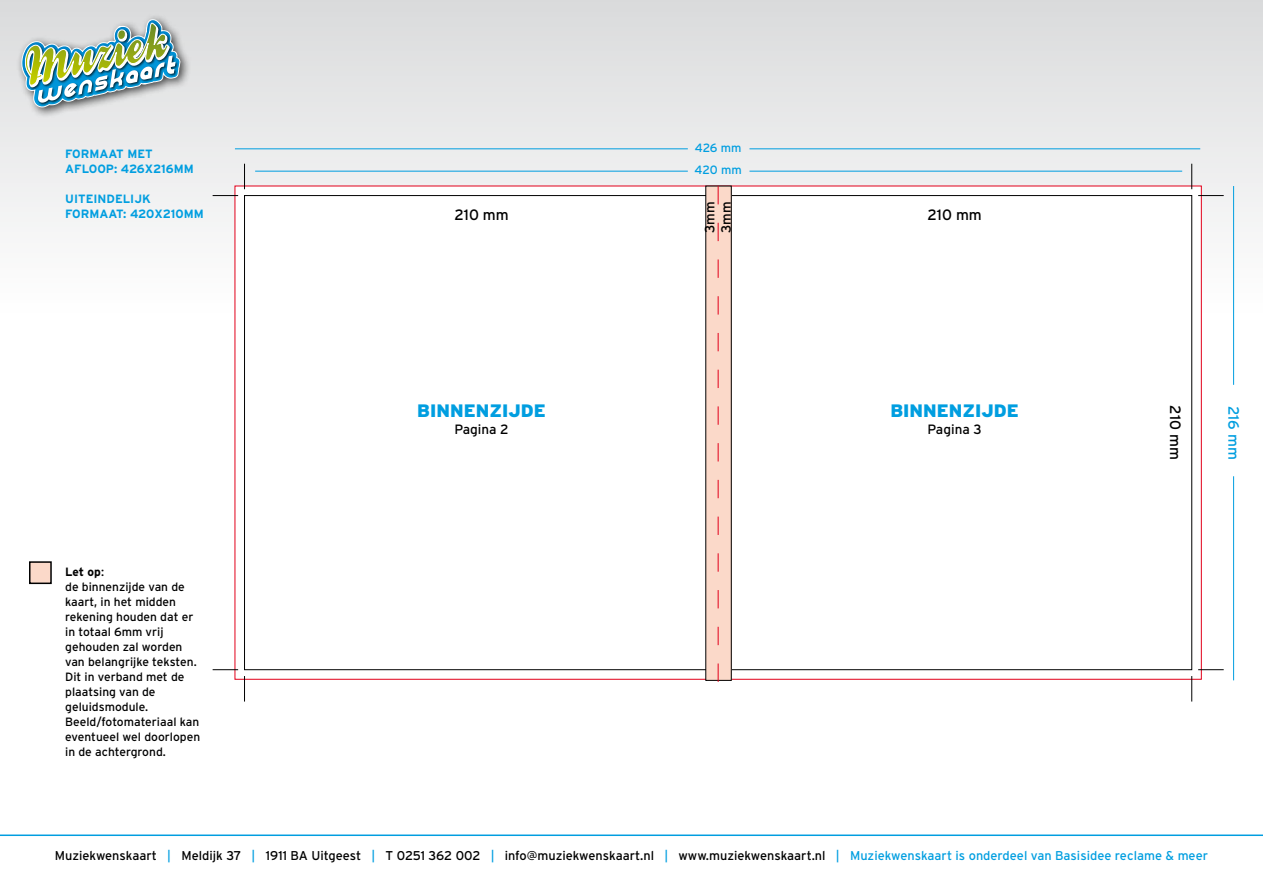
<style>
.page{position:relative;width:1263px;height:893px;background:#fff}
.page>*{position:absolute;margin:0;border:0;box-sizing:border-box;transform-origin:0 0}
.t1{font:900 18px "Interstate";color:#009ee0}
.t2{font:15px "Interstate";color:#000}
.t3{font:15px "Interstate";color:#009ee0}
.t4{font:13.5px/16.5px "Interstate";color:#000}
.t5{font:12.75px "Interstate";color:#000}
.t6{font:12px/15px "Interstate";color:#000}
.t7{font:700 12px/15px "Interstate";color:#009ee0}
.t8{font:12px "Interstate";letter-spacing:-.015em;color:#009ee0}
.s1{font-weight:700}
.s2{color:#009ee0}
</style>
<div class="page">
<div style="left:0;top:0;width:1263px;height:316px;background:linear-gradient(to bottom,#d9dbdc,#feffff)"></div>
<svg style="left:234px;top:185px;width:968px;height:495px"></svg>
<svg style="left:213px;top:195px;width:25px;height:1px"></svg>
<svg style="left:244px;top:164px;width:1px;height:25px"></svg>
<svg style="left:244px;top:676px;width:1px;height:25px"></svg>
<svg style="left:1191px;top:676px;width:1px;height:25px"></svg>
<svg style="left:1191px;top:164px;width:1px;height:25px"></svg>
<svg style="left:213px;top:669px;width:25px;height:1px"></svg>
<svg style="left:1198px;top:195px;width:26px;height:1px"></svg>
<svg style="left:1198px;top:669px;width:26px;height:1px"></svg>
<svg style="left:244px;top:195px;width:948px;height:475px"></svg>
<div style="left:706px;top:186px;width:25px;height:494px;background:#fbd9c9"></div>
<hr style="left:255px;top:171px;width:433px;height:1px;background:#009ee0">
<hr style="left:235px;top:148px;width:453px;height:1px;background:#009ee0">
<hr style="left:749px;top:171px;width:433px;height:1px;background:#009ee0">
<hr style="left:1233px;top:186px;width:1px;height:199px;background:#009ee0">
<hr style="left:1233px;top:476px;width:1px;height:204px;background:#009ee0">
<hr style="left:749px;top:148px;width:451px;height:1px;background:#009ee0">
<div style="left:16px;top:14px;width:176px;height:105px;background:#000;opacity:.75"></div>
<img style="left:21px;top:19px;width:159px;height:88px">
<hr style="left:0;top:834px;width:1263px;height:2px;background:#009ee0">
<svg style="left:718px;top:186px;width:1px;height:496px"></svg>
<div style="left:30px;top:562px;width:21px;height:21px;background:#fbd9c9"></div>
<div style="left:29px;top:561px;width:23px;height:23px;border:2px solid #000"></div>
<p class="t7" style="left:65px;top:146px;width:130px">FORMAAT MET<br>AFLOOP: 426X216MM</p>
<p class="t7" style="left:65px;top:191px;width:140px">UITEINDELIJK<br>FORMAAT: 420X210MM</p>
<p class="t8" style="left:695px;top:141px;width:48px">426 mm</p>
<p class="t8" style="left:695px;top:164px;width:49px">420 mm</p>
<p class="t4" style="left:701px;top:233px;width:33px;rotate:-90deg">3mm<br>3mm</p>
<p class="t2" style="left:454px;top:206px;width:56px">210 mm</p>
<p class="t2" style="left:927px;top:206px;width:56px">210 mm</p>
<h1 class="t1" style="left:417px;top:401px;width:130px">BINNENZIJDE</h1>
<p class="t4" style="left:454px;top:420px;width:56px">Pagina 2</p>
<h1 class="t1" style="left:890px;top:401px;width:130px">BINNENZIJDE</h1>
<p class="t4" style="left:928px;top:420px;width:56px">Pagina 3</p>
<p class="t2" style="left:1184px;top:405px;width:56px;rotate:90deg">210 mm</p>
<p class="t3" style="left:1242px;top:406px;width:56px;rotate:90deg">216 mm</p>
<p class="t6" style="left:65px;top:564px;width:137px"><span class="s1">Let op</span>:<br>de binnenzijde van de kaart, in het midden rekening houden dat er in totaal 6mm vrij gehouden zal worden van belangrijke teksten.<br>Dit in verband met de plaatsing van de geluidsmodule.<br>Beeld/fotomateriaal kan eventueel wel doorlopen in de achtergrond.</p>
<p class="t5" style="left:55px;top:848px;width:1155px">Muziekwenskaart <span class="s2">|</span> Meldijk 37 <span class="s2">|</span> 1911 BA Uitgeest <span class="s2">|</span> T 0251 362 002 <span class="s2">|</span> info@muziekwenskaart.nl <span class="s2">|</span> www.muziekwenskaart.nl <span class="s2">| Muziekwenskaart is onderdeel van Basisidee reclame &amp; meer</span></p>
</div>
